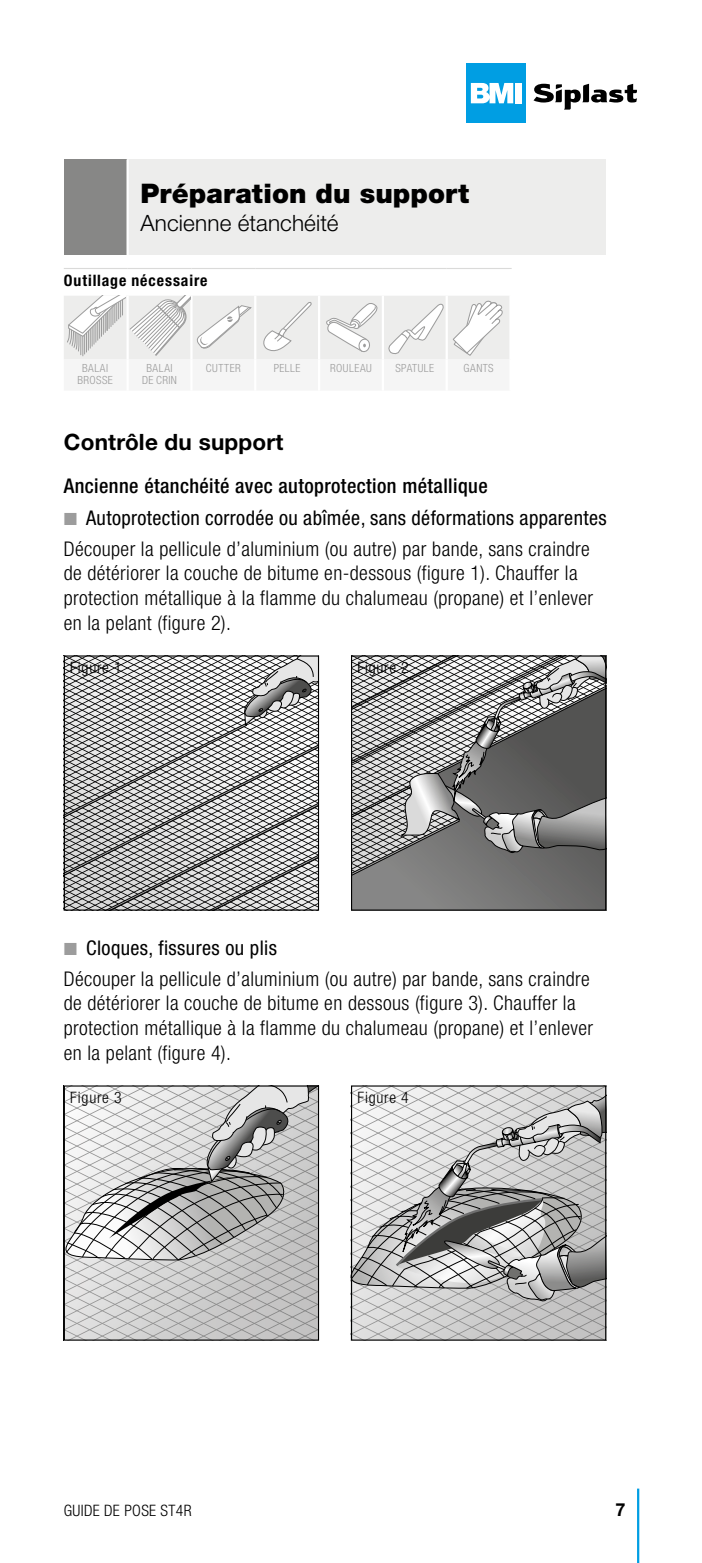
<style>
.page{position:relative;width:702px;height:1563px;background:#fff}
.page>*{position:absolute;margin:0;border:0;box-sizing:border-box;transform-origin:0 0}
.titre_fiche_1{font:900 27px "Helvetica Neue LT Std";letter-spacing:.005em;color:#000}
.sous_titre_fiche_1{font:300 22.5px "Helvetica Neue LT Std";letter-spacing:.005em;color:#000}
.titre{font:700 22.5px "Helvetica Neue LT Std";letter-spacing:.01em;color:#000}
.texte{font:300 condensed 20.25px/24.8px "Helvetica Neue LT Std";letter-spacing:.02em;color:#000}
.t1{font:condensed 20.25px "Helvetica Neue LT Std";letter-spacing:.02em;color:#000}
.sous-titre{font:500 condensed 20.25px "Helvetica Neue LT Std";letter-spacing:.02em;color:#000}
.t2{font:700 18px "Helvetica Neue LT Std";color:#000}
.t3{font:300 condensed 15.75px "Helvetica Neue LT Std";letter-spacing:.05em;color:#000}
.tableau_1_tête{font:700 condensed 15.75px "Helvetica Neue LT Std";letter-spacing:.06em;color:#000}
.t4{font:300 condensed 15.75px "Helvetica Neue LT Std";letter-spacing:.02em;color:#000}
.tableau_2{font:300 condensed 11.25px/12.4px "Helvetica Neue LT Std";letter-spacing:.04em;color:#9c9c9c;text-align:center}
</style>
<div class="page">
<hr style="left:637px;top:1488px;width:2px;height:75px;background:#009ee3">
<svg style="left:533px;top:84px;width:104px;height:26px"></svg>
<div style="left:467px;top:64px;width:59px;height:59px;background:#009ee3"></div>
<svg style="left:471px;top:83px;width:42px;height:20px"></svg>
<div style="left:515px;top:83px;width:6px;height:20px;background:#fff"></div>
<div style="left:64px;top:159px;width:64px;height:96px;background:#878786"></div>
<div style="left:128px;top:159px;width:478px;height:96px;background:#ededec"></div>
<hr style="left:126px;top:159px;width:3px;height:96px;background:#fff">
<hr style="left:64px;top:268px;width:64px;height:1px;background:#dadad9">
<hr style="left:128px;top:268px;width:63px;height:1px;background:#dadad9">
<hr style="left:191px;top:268px;width:64px;height:1px;background:#dadad9">
<hr style="left:255px;top:268px;width:64px;height:1px;background:#dadad9">
<hr style="left:319px;top:268px;width:64px;height:1px;background:#dadad9">
<hr style="left:383px;top:268px;width:63px;height:1px;background:#dadad9">
<hr style="left:446px;top:268px;width:65px;height:1px;background:#dadad9">
<svg style="left:64px;top:296px;width:445px;height:63px"></svg>
<svg style="left:66px;top:657px;width:251px;height:251px"></svg>
<div style="left:64px;top:655px;width:255px;height:255px;border:1px solid #000"></div>
<svg style="left:353px;top:877px;width:251px;height:31px;background:#797979"></svg>
<svg style="left:353px;top:657px;width:251px;height:220px;background:#8d8d8c"></svg>
<div style="left:351px;top:655px;width:255px;height:255px;border:1px solid #000"></div>
<svg style="left:66px;top:1087px;width:251px;height:251px;background:#c2c2c2"></svg>
<div style="left:64px;top:1085px;width:255px;height:255px;border:1px solid #000"></div>
<svg style="left:353px;top:1090px;width:251px;height:248px;background:#babab9"></svg>
<div style="left:351px;top:1085px;width:255px;height:255px;border:1px solid #000"></div>
<p class="titre_fiche_1" style="left:140px;top:177px;width:330px">Préparation du support</p>
<p class="sous_titre_fiche_1" style="left:140px;top:209px;width:200px">Ancienne étanchéité</p>
<p class="tableau_1_tête" style="left:64px;top:271px;width:145px">Outillage nécessaire</p>
<p class="tableau_2" style="left:77px;top:362px;width:37px">BALAI<br>BROSSE</p>
<p class="tableau_2" style="left:142px;top:362px;width:36px">BALAI<br>DE CRIN</p>
<p class="tableau_2" style="left:206px;top:362px;width:36px">CUTTER</p>
<p class="tableau_2" style="left:274px;top:362px;width:28px">PELLE</p>
<p class="tableau_2" style="left:330px;top:362px;width:43px">ROULEAU</p>
<p class="tableau_2" style="left:395px;top:362px;width:40px">SPATULE</p>
<p class="tableau_2" style="left:463px;top:362px;width:32px">GANTS</p>
<p class="titre" style="left:64px;top:427px;width:221px">Contrôle du support</p>
<p class="sous-titre" style="left:64px;top:474px;width:425px">Ancienne étanchéité avec autoprotection métallique</p>
<p class="t1" style="left:86px;top:506px;width:522px">Autoprotection corrodée ou abîmée, sans déformations apparentes</p>
<p class="texte" style="left:64px;top:536px;width:530px">Découper la pellicule d’aluminium (ou autre) par bande, sans craindre de détériorer la couche de bitume en‑dessous (figure 1). Chauffer la protection métallique à la flamme du chalumeau (propane) et l’enlever en la pelant (figure 2).</p>
<p class="t3" style="left:70px;top:658px;width:53px">Figure 1</p>
<p class="t3" style="left:357px;top:658px;width:53px">Figure 2</p>
<p class="t1" style="left:86px;top:935px;width:192px">Cloques, fissures ou plis</p>
<p class="texte" style="left:64px;top:966px;width:530px">Découper la pellicule d’aluminium (ou autre) par bande, sans craindre de détériorer la couche de bitume en dessous (figure 3). Chauffer la protection métallique à la flamme du chalumeau (propane) et l’enlever en la pelant (figure 4).</p>
<p class="t3" style="left:70px;top:1088px;width:53px">Figure 3</p>
<p class="t3" style="left:357px;top:1088px;width:53px">Figure 4</p>
<p class="t4" style="left:64px;top:1501px;width:129px">GUIDE DE POSE ST4R</p>
<p class="t2" style="left:615px;top:1498px;width:12px">7</p>
</div>
